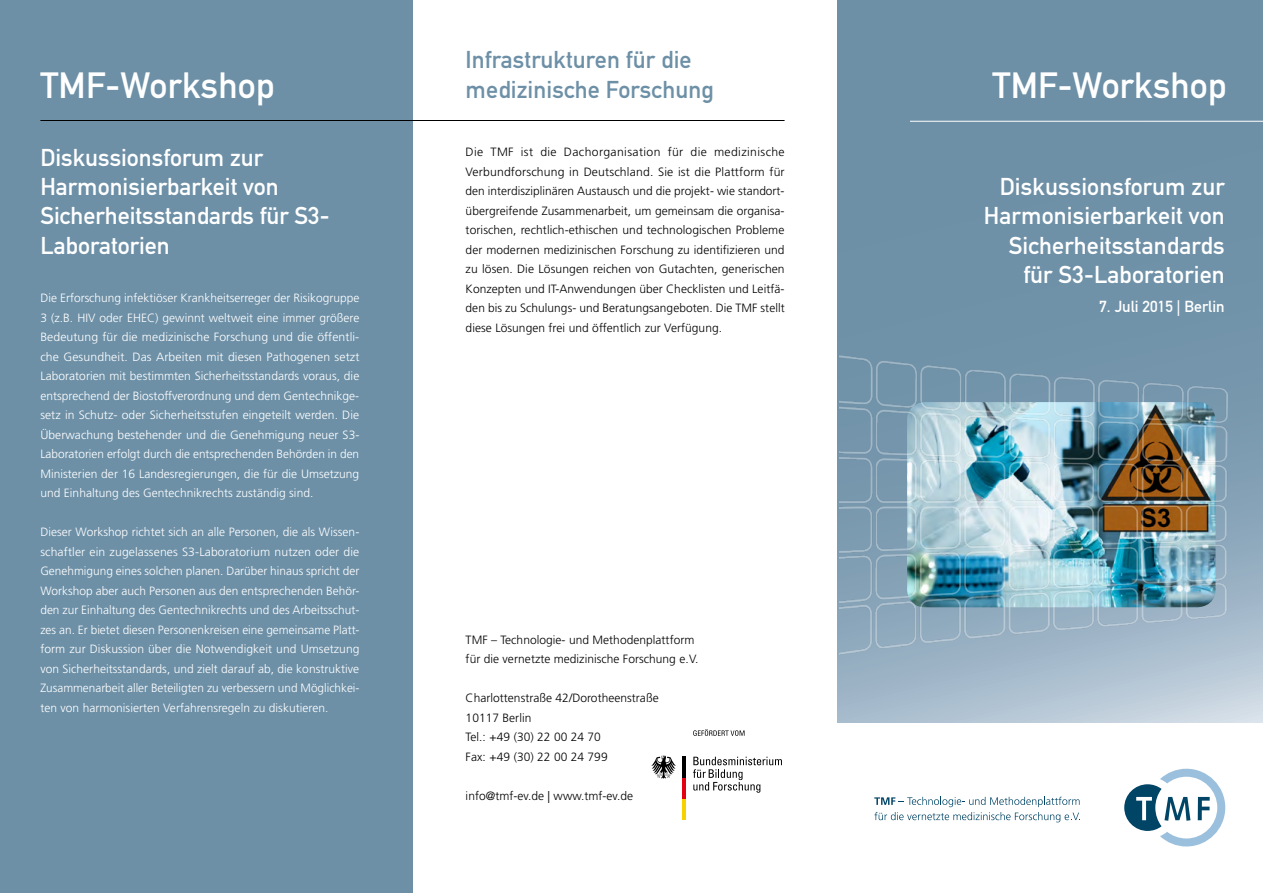
<style>
.page{position:relative;width:1263px;height:893px;background:#fff}
.page>*{position:absolute;margin:0;border:0;box-sizing:border-box;transform-origin:0 0}
.t1{font:36px "DIN Mittelschrift Std";letter-spacing:.005em;color:#fff}
.t2{font:24px/29.2px "DIN Mittelschrift Std";color:#fff}
.t3{font:24px/29.2px "DIN Mittelschrift Std";letter-spacing:.005em;color:#6d90a7}
.t4{font:15.75px "DIN Mittelschrift Std";letter-spacing:.005em;color:#fff}
.t5{font:300 12px/19.5px "Frutiger LT Std";letter-spacing:.005em;color:#fff;text-align:justify}
.t6{font:300 12px/19.5px "Frutiger LT Std";letter-spacing:.005em;color:#000}
</style>
<div class="page">
<div style="left:838px;top:0;width:425px;height:723px;background:#6e90a7"></div>
<div style="left:0;top:0;width:412px;height:893px;background:#6d90a7"></div>
<svg style="left:1124px;top:769px;width:101px;height:77px"></svg>
<svg style="left:874px;top:797px;width:206px;height:25px"></svg>
<hr style="left:40px;top:120px;width:744px;height:1px;background:#000">
<svg style="left:693px;top:757px;width:89px;height:36px"></svg>
<hr style="left:682px;top:799px;width:4px;height:21px;background:#f8d200">
<hr style="left:682px;top:778px;width:4px;height:21px;background:#e3000f">
<hr style="left:682px;top:757px;width:4px;height:21px;background:#000">
<svg style="left:651px;top:756px;width:25px;height:23px"></svg>
<svg style="left:693px;top:729px;width:51px;height:7px"></svg>
<hr style="left:910px;top:121px;width:353px;height:1px;background:#fff">
<img style="left:840px;top:355px;width:422px;height:368px">
<h1 class="t1" style="left:40px;top:64px;width:236px">TMF-Workshop</h1>
<h2 class="t2" style="left:40px;top:143px;width:291px">Diskussionsforum zur<br>Harmonisierbarkeit von<br>Sicherheitsstandards für S3-<br>Laboratorien</h2>
<p class="t5" style="left:40px;top:289px;width:321px">Die Erforschung infektiöser Krankheitserreger der Risikogruppe 3 (z.B. HIV oder EHEC) gewinnt weltweit eine immer größere Bedeutung für die medizinische Forschung und die öffentli&shy;che Gesundheit. Das Arbeiten mit diesen Pathogenen setzt Laboratorien mit bestimmten Sicherheitsstandards voraus, die entsprechend der Biostoffverordnung und dem Gentechnikge&shy;setz in Schutz- oder Sicherheitsstufen eingeteilt werden. Die Überwachung bestehender und die Genehmigung neuer S3- Laboratorien erfolgt durch die entsprechenden Behörden in den Ministerien der 16 Landesregierungen, die für die Umsetzung und Einhaltung des Gentechnikrechts zuständig sind.</p>
<p class="t5" style="left:40px;top:523px;width:321px">Dieser Workshop richtet sich an alle Personen, die als Wissen&shy;schaftler ein zugelassenes S3-Laboratorium nutzen oder die Genehmigung eines solchen planen. Darüber hinaus spricht der Workshop aber auch Personen aus den entsprechenden Behör&shy;den zur Einhaltung des Gentechnikrechts und des Arbeitsschut&shy;zes an. Er bietet diesen Personenkreisen eine gemeinsame Platt&shy;form zur Diskussion über die Notwendigkeit und Umsetzung von Sicherheitsstandards, und zielt darauf ab, die konstruktive Zusammenarbeit aller Beteiligten zu verbessern und Möglichkei&shy;ten von harmonisierten Verfahrensregeln zu diskutieren.</p>
<h2 class="t3" style="left:466px;top:45px;width:250px">Infrastrukturen für die medizinische Forschung</h2>
<p class="t6" style="left:466px;top:142px;width:321px;text-align:justify">Die TMF ist die Dachorganisation für die medizinische Verbundforschung in Deutschland. Sie ist die Plattform für den interdisziplinären Austausch und die projekt- wie standort&shy;übergreifende Zusammenarbeit, um gemeinsam die organisa&shy;torischen, rechtlich-ethischen und technologischen Probleme der modernen medizinischen Forschung zu identifizieren und zu lösen. Die Lösungen reichen von Gutachten, generischen Konzepten und IT-Anwendungen über Checklisten und Leitfä&shy;den bis zu Schulungs- und Beratungsangeboten. Die TMF stellt diese Lösungen frei und öffentlich zur Verfügung.</p>
<p class="t6" style="left:466px;top:630px;width:234px">TMF – Technologie- und Methodenplattform für die vernetzte medizinische Forschung e.V.</p>
<p class="t6" style="left:466px;top:688px;width:195px">Charlottenstraße 42/Dorotheenstraße<br>10117 Berlin<br>Tel.: +49 (30) 22 00 24 70<br>Fax: +49 (30) 22 00 24 799</p>
<p class="t6" style="left:466px;top:786px;width:169px">info@tmf-ev.de | www.tmf-ev.de</p>
<h1 class="t1" style="left:992px;top:64px;width:236px">TMF-Workshop</h1>
<h2 class="t2" style="left:984px;top:172px;width:242px;text-align:right">Diskussionsforum zur<br>Harmonisierbarkeit von<br>Sicherheitsstandards für S3-Laboratorien</h2>
<h3 class="t4" style="left:1099px;top:297px;width:127px">7. Juli 2015 | Berlin</h3>
</div>
